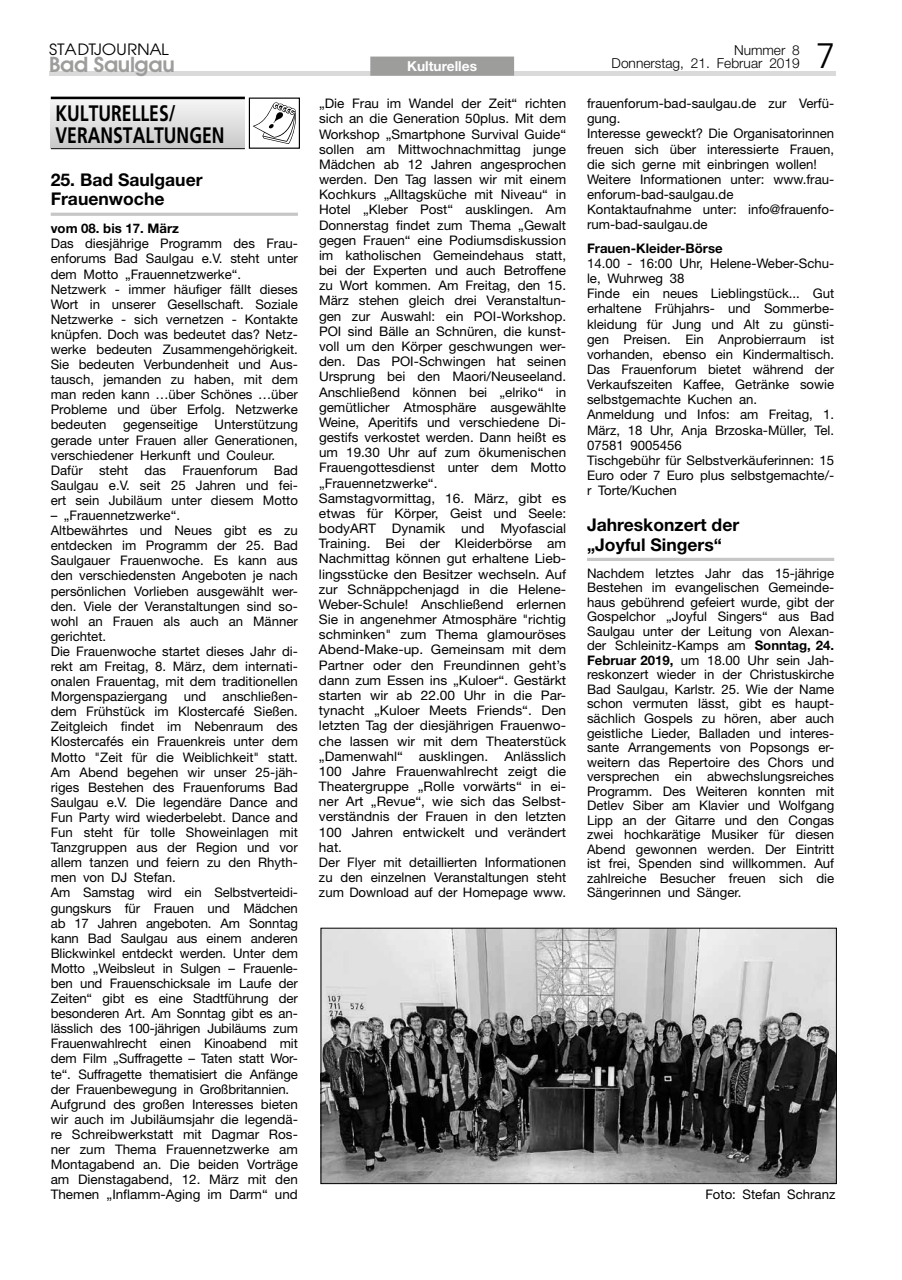
<style>
.page{position:relative;width:902px;height:1280px;background:#fff}
.page>*{position:absolute;margin:0;border:0;box-sizing:border-box;transform-origin:0 0}
.t1{font:300 35.1px "Frutiger";color:#000}
.t2{font:700 22.35px/21.8px "Frutiger";color:#000;scale:.78 1}
.t3{font:600 21.45px "Avant Garde Two BQ";letter-spacing:-.02em;color:#9d9d9c}
.t4{font:700 17.55px/19.4px "Helvetica Neue";color:#000}
.t5{font:16.35px "Avant Garde Two BQ";color:#000;scale:1.08 1}
.t6{font:300 13.65px "Helvetica Neue";color:#000}
.t7{font:700 13.65px "Helvetica Neue";color:#fff}
.t8{font:13.2px/15.1px "Helvetica Neue";color:#000}
.t9{font:700 13.2px "Helvetica Neue";color:#000}
.s1{font-weight:700}
</style>
<div class="page">
<div style="left:49px;top:71px;width:786px;height:5px;background:#dadada"></div>
<div style="left:370px;top:57px;width:144px;height:19px;background:#9d9d9c"></div>
<hr style="left:51px;top:213px;width:247px;height:3px;background:#c6c6c6">
<div style="left:51px;top:99px;width:194px;height:49px;background:linear-gradient(to bottom,#f6f6f6,#c9c9c8)"></div>
<div style="left:249px;top:98px;width:51px;height:51px;border:1px solid #000"></div>
<svg style="left:253px;top:102px;width:43px;height:42px"></svg>
<hr style="left:51px;top:97px;width:194px;height:2px;background:#000">
<hr style="left:51px;top:148px;width:194px;height:1px;background:#000">
<hr style="left:587px;top:558px;width:247px;height:3px;background:#c6c6c6">
<img style="left:322px;top:930px;width:512px;height:252px">
<div style="left:320px;top:928px;width:516px;height:256px;border:1px solid #000"></div>
<p class="t5" style="left:49px;top:40px;width:112px">STADTJOURNAL</p>
<h3 class="t3" style="left:49px;top:52px;width:127px">Bad Saulgau</h3>
<h2 class="t2" style="left:56px;top:102px;width:218px">KULTURELLES/<br>VERANSTALTUNGEN</h2>
<h3 class="t4" style="left:51px;top:170px;width:153px">25. Bad Saulgauer<br>Frauenwoche</h3>
<p class="t9" style="left:51px;top:220px;width:130px">vom 08. bis 17. März</p>
<p class="t8" style="left:51px;top:236px;width:249px">Das diesjährige Programm des Frau&shy;enforums Bad Saulgau e.V. steht unter dem Motto „Frauennetzwerke“.<br>Netzwerk - immer häufiger fällt dieses Wort in unserer Gesellschaft. Soziale Netzwerke - sich vernetzen - Kontakte knüpfen. Doch was bedeutet das? Netz&shy;werke bedeuten Zusammengehörigkeit.<br>Sie bedeuten Verbundenheit und Aus&shy;tausch, jemanden zu haben, mit dem man reden kann …über Schönes …über Probleme und über Erfolg. Netzwerke bedeuten</p>
<p class="t8" style="left:51px;top:417px;width:249px;text-indent:164px">Unterstützung gerade unter Frauen aller Generationen, verschiedener Herkunft und Couleur.<br>Dafür steht das Frauenforum Bad Saulgau e.V. seit 25 Jahren und fei&shy;ert sein Jubiläum unter diesem Motto</p>
<p class="t8" style="left:51px;top:508px;width:249px">– „Frauennetzwerke“.<br>Altbewährtes und Neues gibt es zu entdecken im Programm der 25. Bad Saulgauer Frauenwoche. Es kann aus den verschiedensten Angeboten je nach persönlichen Vorlieben ausgewählt wer&shy;den. Viele der Veranstaltungen sind so&shy;wohl an Frauen als auch an Männer gerichtet.<br>Die Frauenwoche startet dieses Jahr di&shy;rekt am Freitag, 8. März, dem internati&shy;onalen Frauentag, mit dem traditionellen Morgenspaziergang und anschließen&shy;dem Frühstück im Klostercafé Sießen.<br>Zeitgleich findet im Nebenraum des Klostercafés ein Frauenkreis unter dem Motto "Zeit für die Weiblichkeit" statt.<br>Am Abend begehen wir unser 25-jäh&shy;riges Bestehen des Frauenforums Bad Saulgau e.V. Die legendäre Dance and Fun Party wird wiederbelebt. Dance and Fun steht für tolle Showeinlagen mit Tanzgruppen aus der Region und vor allem tanzen und feiern zu den Rhyth&shy;men von DJ Stefan.<br>Am Samstag wird ein Selbstverteidi&shy;gungskurs für Frauen und Mädchen ab 17 Jahren angeboten. Am Sonntag kann Bad Saulgau aus einem anderen Blickwinkel entdeckt werden. Unter dem Motto „Weibsleut in Sulgen – Frauenle&shy;ben und Frauenschicksale im Laufe der Zeiten“ gibt es eine Stadtführung der besonderen Art. Am Sonntag gibt es an&shy;lässlich des 100-jährigen Jubiläums zum Frauenwahlrecht einen Kinoabend mit dem Film „Suffragette – Taten statt Wor&shy;te“. Suffragette thematisiert die Anfänge der Frauenbewegung in Großbritannien.<br>Aufgrund des großen Interesses bieten wir auch im Jubiläumsjahr die legendä&shy;re Schreibwerkstatt mit Dagmar Ros&shy;ner zum Thema Frauennetzwerke am Montagabend an. Die beiden Vorträge am Dienstagabend, 12. März mit den Themen „Inflamm-Aging im Darm“ und</p>
<p class="t8" style="left:123px;top:417px;width:76px">gegenseitige</p>
<p class="t6" style="left:734px;top:41px;width:67px">Nummer 8</p>
<p class="t7" style="left:407px;top:57px;width:71px">Kulturelles</p>
<p class="t6" style="left:611px;top:55px;width:190px">Donnerstag, 21. Februar 2019</p>
<h1 class="t1" style="left:815px;top:36px;width:21px">7</h1>
<p class="t8" style="left:319px;top:96px;width:249px">„Die Frau im Wandel der Zeit“ richten sich an die Generation 50plus. Mit dem Workshop „Smartphone Survival Guide“ sollen am Mittwochnachmittag junge Mädchen ab 12 Jahren angesprochen werden. Den Tag lassen wir mit einem Kochkurs „Alltagsküche mit Niveau“ in Hotel „Kleber Post“ ausklingen. Am Donnerstag findet zum Thema „Gewalt gegen Frauen“ eine Podiumsdiskussion im katholischen Gemeindehaus statt, bei der Experten und auch Betroffene zu Wort kommen. Am Freitag, den 15.<br>März stehen gleich drei Veranstaltun&shy;gen zur Auswahl: ein POI-Workshop.<br>POI sind Bälle an Schnüren, die kunst&shy;voll um den Körper geschwungen wer&shy;den. Das POI-Schwingen hat seinen Ursprung bei den Maori/Neuseeland.<br>Anschließend können bei „elriko“ in gemütlicher Atmosphäre ausgewählte Weine, Aperitifs und verschiedene Di&shy;gestifs verkostet werden. Dann heißt es um 19.30 Uhr auf zum ökumenischen Frauengottesdienst unter dem Motto „Frauennetzwerke“.<br>Samstagvormittag, 16. März, gibt es etwas für Körper, Geist und Seele: bodyART Dynamik und Myofascial Training. Bei der Kleiderbörse am Nachmittag können gut erhaltene Lieb&shy;lingsstücke den Besitzer wechseln. Auf zur Schnäppchenjagd in die Helene-Weber-Schule! Anschließend erlernen Sie in angenehmer Atmosphäre "richtig schminken" zum Thema glamouröses Abend-Make-up. Gemeinsam mit dem Partner oder den Freundinnen geht’s dann zum Essen ins „Kuloer“. Gestärkt starten wir ab 22.00 Uhr in die Par&shy;tynacht „Kuloer Meets Friends“. Den letzten Tag der diesjährigen Frauenwo&shy;che lassen wir mit dem Theaterstück „Damenwahl“ ausklingen. Anlässlich 100 Jahre Frauenwahlrecht zeigt die Theatergruppe „Rolle vorwärts“ in ei&shy;ner Art „Revue“, wie sich das Selbst&shy;verständnis der Frauen in den letzten 100 Jahren entwickelt und verändert hat.<br>Der Flyer mit detaillierten Informationen zu den einzelnen Veranstaltungen steht zum Download auf der Homepage www.</p>
<p class="t8" style="left:587px;top:96px;width:249px">frauenforum-bad-saulgau.de zur Verfü&shy;gung.<br>Interesse geweckt? Die Organisatorinnen freuen sich über interessierte Frauen, die sich gerne mit einbringen wollen!<br>Weitere Informationen unter: www.frau&shy;enforum-bad-saulgau.de Kontaktaufnahme unter: info@frauenfo&shy;rum-bad-saulgau.de</p>
<p class="t9" style="left:587px;top:240px;width:137px">Frauen-Kleider-Börse</p>
<p class="t8" style="left:587px;top:256px;width:249px">14.00 - 16:00 Uhr, Helene-Weber-Schu&shy;le, Wuhrweg 38<br>Finde ein neues Lieblingstück... Gut erhaltene Frühjahrs- und Sommerbe&shy;kleidung für Jung und Alt zu günsti&shy;gen Preisen. Ein Anprobierraum ist vorhanden, ebenso ein Kindermaltisch.<br>Das Frauenforum bietet während der Verkaufszeiten Kaffee, Getränke sowie selbstgemachte Kuchen an.<br>Anmeldung und Infos: am Freitag, 1.<br>März, 18 Uhr, Anja Brzoska-Müller, Tel.<br>07581 9005456<br>Tischgebühr für Selbstverkäuferinnen: 15<br>Euro oder 7 Euro plus selbstgemachte/- r Torte/Kuchen</p>
<h3 class="t4" style="left:587px;top:515px;width:154px">Jahreskonzert der „Joyful Singers“</h3>
<p class="t8" style="left:587px;top:566px;width:249px;line-height:14.5px;text-align:justify">Nachdem letztes Jahr das 15-jährige Bestehen im evangelischen Gemeinde&shy;haus gebührend gefeiert wurde, gibt der Gospelchor „Joyful Singers“ aus Bad Saulgau unter der Leitung von Alexan&shy;der Schleinitz-Kamps am <span class="s1">Sonntag, 24.<br>Februar 2019,</span> um 18.00 Uhr sein Jah&shy;reskonzert wieder in der Christuskirche Bad Saulgau, Karlstr. 25. Wie der Name schon vermuten lässt, gibt es haupt&shy;sächlich Gospels zu hören, aber auch geistliche Lieder, Balladen und interes&shy;sante Arrangements von Popsongs er&shy;weitern das Repertoire des Chors und versprechen ein abwechslungsreiches Programm. Des Weiteren konnten mit Detlev Siber am Klavier und Wolfgang Lipp an der Gitarre und den Congas zwei hochkarätige Musiker für diesen Abend gewonnen werden. Der Eintritt ist frei, Spenden sind willkommen. Auf zahlreiche Besucher freuen sich die Sängerinnen und Sänger.</p>
<p class="t8" style="left:705px;top:1187px;width:131px">Foto: Stefan Schranz</p>
</div>
